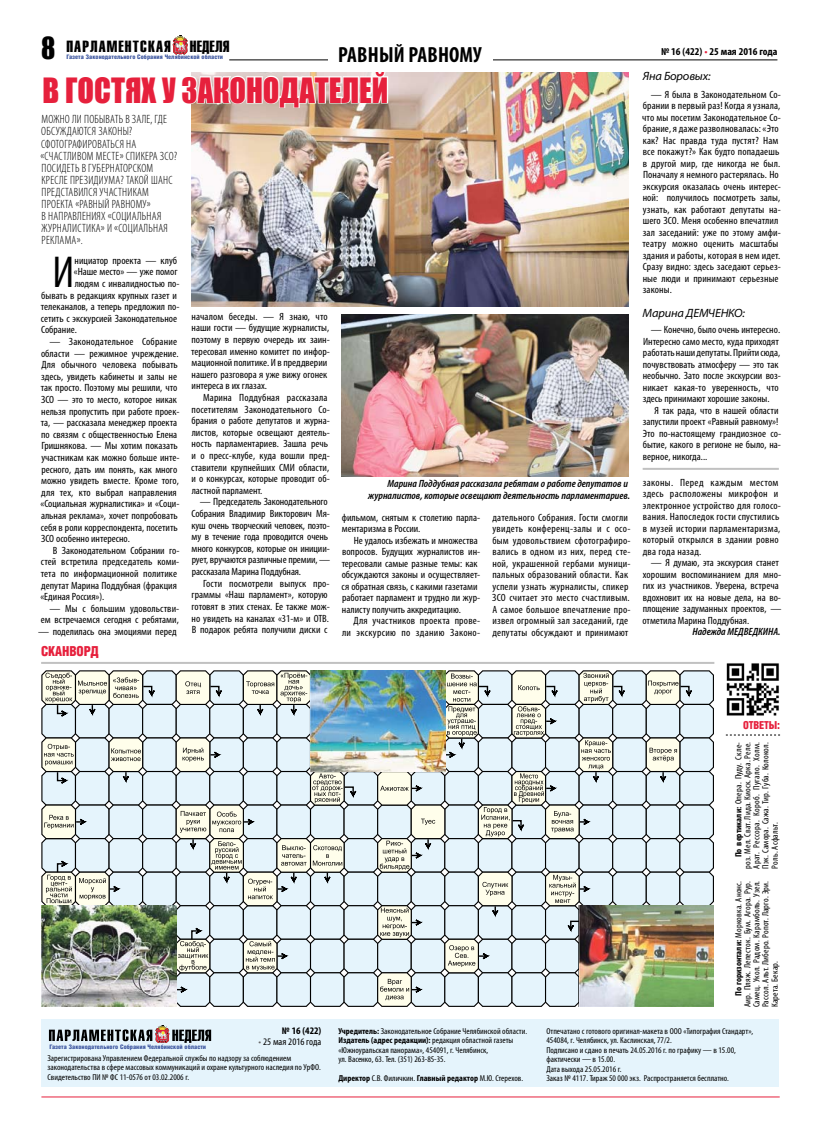
<style>
.page{position:relative;width:820px;height:1134px;background:#fff}
.page>*{position:absolute;margin:0;border:0;box-sizing:border-box;transform-origin:0 0}
.t1{font:condensed 44.9px "Myriad Pro";color:#000;scale:1.05 1}
.t2{font:32px "Impact";color:#e6203c;scale:.95 1}
.t3{font:700 condensed 22px "Myriad Pro";letter-spacing:.235em;color:#000}
.t4{font:15.9px "Helios Extra Compressed C";letter-spacing:.065em;color:#000;scale:1.12 1}
.t5{font:900 13.8px "Helios Cond";letter-spacing:-.01em;color:#e6203c;scale:.96 1}
.t6{font:300 condensed 12px/12px "Myriad Pro";letter-spacing:.02em;color:#000}
.t7{font:italic semi-expanded 12px "Myriad Pro";letter-spacing:-.015em;color:#000;scale:.95 1}
.t8{font:900 11px "Helios Cond";letter-spacing:-.01em;color:#e6203c;scale:.96 1}
.t9{font:condensed 10.5px/11.6px "Myriad Pro";color:#000;scale:1.05 1}
.t10{font:condensed 10.5px/11.5px "Myriad Pro";letter-spacing:.02em;color:#000;scale:1.05 1}
.t11{font:italic 600 condensed 10.5px/11.5px "Myriad Pro";color:#000;text-align:right;scale:1.05 1}
.t12{font:condensed 10.5px/11.5px "Myriad Pro";letter-spacing:.025em;color:#000;text-align:right;scale:1.05 1}
.t13{font:700 condensed 10.5px "Myriad Pro";color:#000;scale:1.05 1}
.t14{font:condensed 10px "Myriad Pro";color:#000;scale:1.05 1}
.t15{font:700 condensed 10px "Myriad Pro";color:#000;scale:1.05 1}
.t16{font:condensed 9px/9px "Myriad Pro";letter-spacing:.02em;color:#000;text-align:justify;scale:1.05 1}
.t17{font:condensed 8.6px/9.5px "Myriad Pro";color:#000;scale:1.05 1}
.t18{font:900 6.2px "Helios Cond";color:#3c559f;scale:1.04 1}
.s1{font-family:"Impact";font-size:28px}
.s2{color:#e6203c}
.s3{font-weight:700}
.s4{color:#676767}
</style>
<div class="page">
<hr style="left:229px;top:60px;width:548px;height:1px;background:#000">
<hr style="left:41px;top:1096px;width:738px;height:1px;background:#e6203c">
<div style="left:41px;top:1019px;width:737px;height:68px;background:#e5f4fc"></div>
<svg style="left:49px;top:1025px;width:162px;height:18px"></svg>
<hr style="left:642px;top:468px;width:136px;height:2px;background:#c1c1c1">
<div style="left:327px;top:46px;width:165px;height:16px;background:#fff"></div>
<img style="left:726px;top:663px;width:53px;height:53px">
<svg style="left:725px;top:735px;width:54px;height:1px"></svg>
<hr style="left:41px;top:662px;width:673px;height:2px;background:#c1c1c1">
<svg style="left:41px;top:670px;width:673px;height:337px;background:#d1dbdc"></svg>
<img style="left:310px;top:671px;width:135px;height:100px">
<img style="left:42px;top:906px;width:134px;height:100px">
<img style="left:579px;top:906px;width:134px;height:100px">
<img style="left:191px;top:72px;width:437px;height:234px">
<img style="left:172px;top:35px;width:313px;height:211px">
<img style="left:342px;top:314px;width:286px;height:163px">
<h3 class="t4" style="left:41px;top:37px;width:169px"><span class="s1">8</span> ПАРЛАМЕНТСКАЯ НЕДЕЛЯ</h3>
<p class="t13" style="left:660px;top:45px;width:112px">№ 16 (422) <span class="s2">•</span> 25 мая 2016 года</p>
<h3 class="t3" style="left:338px;top:41px;width:145px">равный равному</h3>
<p class="t18" style="left:66px;top:54px;width:152px">Газета Законодательного Cобрания Челябинской области</p>
<h2 class="t2" style="left:42px;top:65px;width:365px">В гостях у законодателей</h2>
<p class="t6" style="left:40px;top:114px;width:138px">Можно ли побывать в зале, где обсуждаются законы?<br>Сфотографироваться на «счастливом месте» спикера ЗСО?<br>Посидеть в губернаторском кресле президиума? Такой шанс представился участникам проекта «Равный равному»<br>в направлениях «Социальная журналистика» и «Социальная реклама».</p>
<h1 class="t1" style="left:53px;top:245px;width:22px">И</h1>
<p class="t9" style="left:74px;top:254px;width:99px">нициатор проекта — клуб</p>
<p class="t9" style="left:74px;top:266px;width:100px">«Наше место» — уже помог</p>
<p class="t9" style="left:75px;top:278px;width:101px">людям с инвалидностью по-</p>
<p class="t9" style="left:41px;top:289px;width:131px">бывать в редакциях крупных газет и</p>
<p class="t9" style="left:41px;top:301px;width:133px">телеканалов, а теперь предложил по-</p>
<p class="t9" style="left:41px;top:312px;width:131px">сетить с экскурсией Законодательное</p>
<p class="t9" style="left:41px;top:324px;width:36px">Собрание.</p>
<p class="t9" style="left:40px;top:336px;width:134px;text-indent:9px">— Законодательное Собрание области — режимное учреждение.<br>Для обычного человека побывать здесь, увидеть кабинеты и залы не так просто. Поэтому мы решили, что ЗСО — это то место, которое никак нельзя пропустить при работе проек&shy;та, — рассказала менеджер проекта по связям с общественностью Елена Гришнякова. — Мы хотим показать участникам как можно больше инте&shy;ресного, дать им понять, как много можно увидеть вместе. Кроме того, для тех, кто выбрал направления «Социальная журналистика» и «Соци&shy;альная реклама», хочет попробовать себя в роли корреспондента, посетить ЗСО особенно интересно.</p>
<p class="t9" style="left:40px;top:544px;width:134px;text-indent:12px">В Законодательном Собрании го&shy;стей встретила председатель коми&shy;тета по информационной политике депутат Марина Поддубная (фракция «Единая Россия»).</p>
<p class="t9" style="left:41px;top:602px;width:133px;text-align:right">— Мы с большим удовольстви&shy;ем встречаемся сегодня с ребятами,</p>
<p class="t9" style="left:38px;top:626px;width:133px">— поделилась она эмоциями перед</p>
<h3 class="t5" style="left:41px;top:643px;width:61px">сканворд</h3>
<p class="t9" style="left:191px;top:310px;width:133px">началом беседы. — Я знаю, что наши гости — будущие журналисты, поэтому в первую очередь их заин&shy;тересовал именно комитет по инфор&shy;мационной политике. И в преддверии нашего разговора я уже вижу огонек интереса в их глазах.</p>
<p class="t9" style="left:191px;top:392px;width:133px;text-indent:12px">Марина Поддубная рассказала посетителям Законодательного Со&shy;брания о работе депутатов и журна&shy;листов, которые освещают деятель&shy;ность парламентариев. Зашла речь и о пресс-клубе, куда вошли пред&shy;ставители крупнейших СМИ области, и о конкурсах, которые проводит об&shy;ластной парламент.</p>
<p class="t9" style="left:191px;top:496px;width:134px;text-indent:8px">— Председатель Законодательного Собрания Владимир Викторович Мя&shy;куш очень творческий человек, поэто&shy;му в течение года проводится очень много конкурсов, которые он иниции&shy;рует, вручаются различные премии, — рассказала Марина Поддубная.</p>
<p class="t9" style="left:191px;top:577px;width:133px;text-indent:12px">Гости посмотрели выпуск про&shy;граммы «Наш парламент», которую готовят в этих стенах. Ее также мож&shy;но увидеть на каналах «31-м» и ОТВ.<br>В подарок ребята получили диски с</p>
<p class="t11" style="left:368px;top:478px;width:251px">Марина Поддубная рассказала ребятам о работе депутатов и журналистов, которые освещают деятельность парламентариев.</p>
<p class="t9" style="left:342px;top:511px;width:133px">фильмом, снятым к столетию парла&shy;ментаризма в России.</p>
<p class="t9" style="left:341px;top:534px;width:133px;text-indent:12px">Не удалось избежать и множества вопросов. Будущих журналистов ин&shy;тересовали самые разные темы: как обсуждаются законы и осуществляет&shy;ся обратная связь, с какими газетами работает парламент и трудно ли жур&shy;налисту получить аккредитацию.</p>
<p class="t12" style="left:342px;top:615px;width:133px">Для участников проекта прове&shy;ли экскурсию по зданию Законо-</p>
<p class="t10" style="left:492px;top:511px;width:133px">дательного Собрания. Гости смогли увидеть конференц-залы и с осо&shy;бым удовольствием сфотографиро&shy;вались в одном из них, перед сте&shy;ной, украшенной гербами муници&shy;пальных образований области. Как успели узнать журналисты, спикер ЗСО считает это место счастливым.<br>А самое большое впечатление про&shy;извел огромный зал заседаний, где депутаты обсуждают и принимают</p>
<p class="t7" style="left:642px;top:70px;width:73px">Яна Боровых:</p>
<p class="t9" style="left:642px;top:88px;width:134px;text-indent:9px">— Я была в Законодательном Со&shy;брании в первый раз! Когда я узнала, что мы посетим Законодательное Со&shy;брание, я даже разволновалась: «Это как? Нас правда туда пустят? Нам все покажут?» Как будто попадаешь в другой мир, где никогда не был.<br>Поначалу я немного растерялась. Но экскурсия оказалась очень интерес&shy;ной: получилось посмотреть залы, узнать, как работают депутаты на&shy;шего ЗСО. Меня особенно впечатлил зал заседаний: уже по этому амфи&shy;театру можно оценить масштабы здания и работы, которая в нем идет.<br>Сразу видно: здесь заседают серьез&shy;ные люди и принимают серьезные законы.</p>
<p class="t7" style="left:642px;top:306px;width:109px">Марина ДЕМЧЕНКО:</p>
<p class="t9" style="left:642px;top:324px;width:133px;text-indent:8px">— Конечно, было очень интересно.<br>Интересно само место, куда приходят работать наши депутаты. Прийти сюда, почувствовать атмосферу — это так необычно. Зато после экскурсии воз&shy;никает какая-то уверенность, что здесь принимают хорошие законы.</p>
<p class="t9" style="left:642px;top:404px;width:133px;text-indent:12px">Я так рада, что в нашей области запустили проект «Равный равному»!<br>Это по-настоящему грандиозное со&shy;бытие, какого в регионе не было, на&shy;верное, никогда...</p>
<p class="t10" style="left:642px;top:476px;width:133px">законы. Перед каждым местом здесь расположены микрофон и электронное устройство для голосо&shy;вания. Напоследок гости спустились в музей истории парламентаризма, который открылся в здании ровно два года назад.</p>
<p class="t9" style="left:642px;top:557px;width:134px;text-indent:8px">— Я думаю, эта экскурсия станет хорошим воспоминанием для мно&shy;гих из участников. Уверена, встреча вдохновит их на новые дела, на во&shy;площение задуманных проектов, — отметила Марина Поддубная.</p>
<p class="t11" style="left:692px;top:626px;width:85px">Надежда МЕДВЕДКИНА.</p>
<p class="t8" style="left:742px;top:719px;width:40px">Ответы:</p>
<p class="t16" style="left:733px;top:869px;width:122px;text-indent:11px;rotate:-90deg"><span class="s3">По вертикали:</span> Опера. Пуду. Скле&shy;роз. Мел. Сват. Лида. Киоск. Арка. Реле.<br>Арат. Рессора. Короб. Пугало. Холм.<br>Пэк. Самора. Сажа. Тир. Губа. Колокол.<br>Роль. Асфальт.</p>
<p class="t16" style="left:733px;top:1007px;width:122px;text-indent:11px;rotate:-90deg"><span class="s3">По горизонтали:</span> Морковка. Анонс.<br>Аир. Пляж. Лепесток. Бум. Агора. Рур.<br>Самец. Укол. Радом. Карамболь. Узел.<br>Рассол. Альт. Либеро. Ропот. Ларго. Эри.<br>Карета. Бекар.</p>
<p class="t18" style="left:49px;top:1043px;width:152px">Газета Законодательного Cобрания Челябинской области</p>
<p class="t15" style="left:282px;top:1024px;width:39px">№ 16 (422)</p>
<p class="t14" style="left:258px;top:1036px;width:61px"><span class="s4">•</span> 25 мая 2016 года</p>
<p class="t17" style="left:47px;top:1053px;width:262px">Зарегистрирована Управлением Федеральной службы по надзору за соблюдением законодательства в сфере массовых коммуникаций и охране культурного наследия по УрФО.<br>Свидетельство ПИ № ФС 11-0576 от 03.02.2006 г.</p>
<p class="t17" style="left:338px;top:1026px;width:181px"><span class="s3">Учредитель:</span> Законодательное Собрание Челябинской области.<br><span class="s3">Издатель (адрес редакции):</span> редакция областной газеты «Южноуральская панорама», 454091, г. Челябинск,<br>ул. Васенко, 63. Тел. (351) 263-85-35.</p>
<p class="t17" style="left:338px;top:1073px;width:177px"><span class="s3">Директор</span> С.В. Филичкин. <span class="s3">Главный редактор</span> М.Ю. Стерехов.</p>
<p class="t17" style="left:546px;top:1026px;width:198px">Отпечатано с готового оригинал-макета в ООО «Типография Стандарт», 454084, г. Челябинск, ул. Каслинская, 77/2.<br>Подписано и сдано в печать 24.05.2016 г. по графику — в 15.00, фактически — в 15.00.<br>Дата выхода 25.05.2016 г.<br>Заказ № 4117. Тираж 50 000 экз. Распространяется бесплатно.</p>
</div>
